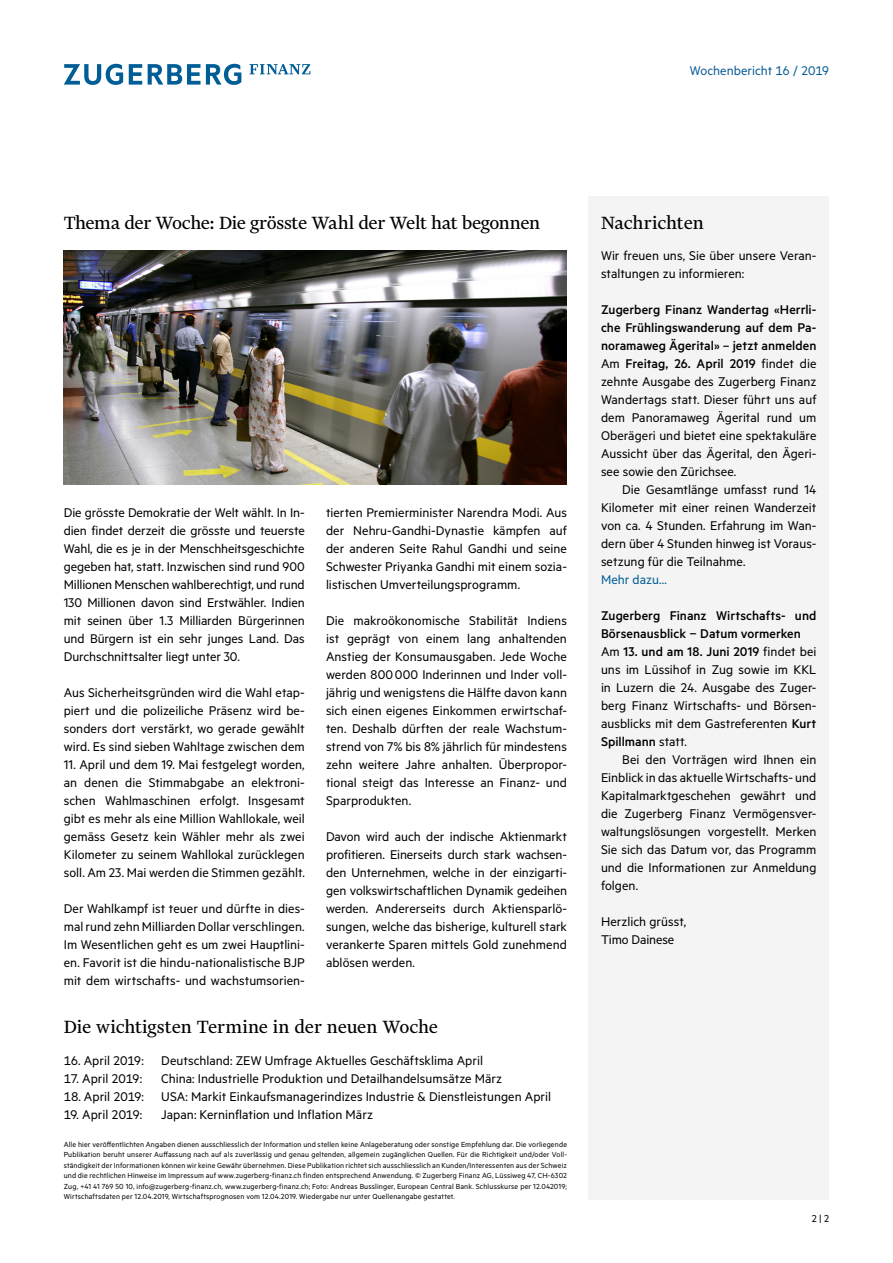
<style>
.page{position:relative;width:893px;height:1263px;background:#fff}
.page>*{position:absolute;margin:0;border:0;box-sizing:border-box;transform-origin:0 0}
.t1{font:21px "Financier Text";letter-spacing:-.015em;color:#000}
.t2{font:14.25px/18px "Metric";color:#000;text-align:justify}
.t3{font:14.25px "Metric";color:#0b5d97}
.t4{font:14.25px "Metric";color:#005d95}
.t5{font:11.25px "Metric";color:#000}
.t6{font:8.25px/10.5px "Metric";letter-spacing:.015em;color:#000;text-align:justify}
.s1{font-weight:500}
</style>
<div class="page">
<svg style="left:129px;top:64px;width:13px;height:21px"></svg>
<svg style="left:148px;top:64px;width:52px;height:21px"></svg>
<svg style="left:64px;top:64px;width:59px;height:21px"></svg>
<svg style="left:206px;top:64px;width:35px;height:21px"></svg>
<svg style="left:250px;top:64px;width:60px;height:10px"></svg>
<img style="left:64px;top:251px;width:503px;height:234px">
<div style="left:588px;top:196px;width:241px;height:1003px;background:#f4f4f4"></div>
<p class="t3" style="left:690px;top:62px;width:141px">Wochenbericht 16 / 2019</p>
<h1 class="t1" style="left:64px;top:212px;width:478px">Thema der Woche: Die grösste Wahl der Welt hat begonnen</h1>
<p class="t2" style="left:64px;top:503px;width:242px">Die grösste Demokratie der Welt wählt. In In&shy;dien findet derzeit die grösste und teuerste Wahl, die es je in der Menschheitsgeschichte gegeben hat, statt. Inzwischen sind rund 900<br>Millionen Menschen wahlberechtigt, und rund 130 Millionen davon sind Erstwähler. Indien mit seinen über 1.3 Milliarden Bürgerinnen und Bürgern ist ein sehr junges Land. Das Durchschnittsalter liegt unter 30.</p>
<p class="t2" style="left:64px;top:683px;width:242px">Aus Sicherheitsgründen wird die Wahl etap&shy;piert und die polizeiliche Präsenz wird be&shy;sonders dort verstärkt, wo gerade gewählt wird. Es sind sieben Wahltage zwischen dem</p>
<p class="t2" style="left:64px;top:755px;width:242px">11. April und dem 19. Mai festgelegt worden, an denen die Stimmabgabe an elektroni&shy;schen Wahlmaschinen erfolgt. Insgesamt gibt es mehr als eine Million Wahllokale, weil gemäss Gesetz kein Wähler mehr als zwei Kilometer zu seinem Wahllokal zurücklegen soll. Am 23. Mai werden die Stimmen gezählt.</p>
<p class="t2" style="left:64px;top:899px;width:242px">Der Wahlkampf ist teuer und dürfte in dies&shy;mal rund zehn Milliarden Dollar verschlingen.<br>Im Wesentlichen geht es um zwei Hauptlini&shy;en. Favorit ist die hindu-nationalistische BJP mit dem wirtschafts- und wachstumsorien-</p>
<p class="t2" style="left:326px;top:503px;width:242px">tierten Premierminister Narendra Modi. Aus der Nehru-Gandhi-Dynastie kämpfen auf der anderen Seite Rahul Gandhi und seine Schwester Priyanka Gandhi mit einem sozia&shy;listischen Umverteilungsprogramm.</p>
<p class="t2" style="left:326px;top:611px;width:242px">Die makroökonomische Stabilität Indiens ist geprägt von einem lang anhaltenden Anstieg der Konsumausgaben. Jede Woche werden 800000 Inderinnen und Inder voll&shy;jährig und wenigstens die Hälfte davon kann sich einen eigenes Einkommen erwirtschaf&shy;ten. Deshalb dürften der reale Wachstum&shy;strend von 7% bis 8% jährlich für mindestens zehn weitere Jahre anhalten. Überpropor&shy;tional steigt das Interesse an Finanz- und Sparprodukten.</p>
<p class="t2" style="left:326px;top:827px;width:242px">Davon wird auch der indische Aktienmarkt profitieren. Einerseits durch stark wachsen&shy;den Unternehmen, welche in der einzigarti&shy;gen volkswirtschaftlichen Dynamik gedeihen werden. Andererseits durch Aktiensparlö&shy;sungen, welche das bisherige, kulturell stark verankerte Sparen mittels Gold zunehmend ablösen werden.</p>
<h1 class="t1" style="left:64px;top:1016px;width:376px">Die wichtigsten Termine in der neuen Woche</h1>
<p class="t2" style="left:64px;top:1051px;width:421px">16. April 2019: Deutschland: ZEW Umfrage Aktuelles Geschäftsklima April</p>
<p class="t2" style="left:64px;top:1069px;width:80px">17. April 2019:</p>
<p class="t2" style="left:161px;top:1069px;width:343px">China: Industrielle Produktion und Detailhandelsumsätze März</p>
<p class="t2" style="left:64px;top:1087px;width:489px">18. April 2019: USA: Markit Einkaufsmanagerindizes Industrie &amp; Dienstleistungen April</p>
<p class="t2" style="left:64px;top:1105px;width:80px">19. April 2019:</p>
<p class="t2" style="left:161px;top:1105px;width:213px">Japan: Kerninflation und Inflation März</p>
<p class="t6" style="left:64px;top:1138px;width:505px">Alle hier veröffentlichten Angaben dienen ausschliesslich der Information und stellen keine Anlageberatung oder sonstige Empfehlung dar. Die vorliegende Publikation beruht unserer Auffassung nach auf als zuverlässig und genau geltenden, allgemein zugänglichen Quellen. Für die Richtigkeit und/oder Voll&shy;ständigkeit der Informationen können wir keine Gewähr übernehmen. Diese Publikation richtet sich ausschliesslich an Kunden/Interessenten aus der Schweiz und die rechtlichen Hinweise im Impressum auf www.zugerberg-finanz.ch finden entsprechend Anwendung. © Zugerberg Finanz AG, Lüssiweg 47, CH-6302<br>Zug, +41 41 769 50 10, info@zugerberg-finanz.ch, www.zugerberg-finanz.ch; Foto: Andreas Busslinger, European Central Bank. Schlusskurse per 12.042019; Wirtschaftsdaten per 12.04.2019, Wirtschaftsprognosen vom 12.04.2019. Wiedergabe nur unter Quellenangabe gestattet.</p>
<h1 class="t1" style="left:601px;top:212px;width:104px">Nachrichten</h1>
<p class="t2" style="left:601px;top:246px;width:217px">Wir freuen uns, Sie über unsere Veran&shy;staltungen zu informieren:</p>
<p class="t2" style="left:601px;top:300px;width:217px"><span class="s1">Zugerberg Finanz Wandertag «Herrli&shy;che Frühlingswanderung auf dem Pa&shy;noramaweg Ägerital» – jetzt anmelden </span>Am <span class="s1">Freitag, 26. April 2019</span> findet die zehnte Ausgabe des Zugerberg Finanz Wandertags statt. Dieser führt uns auf dem Panoramaweg Ägerital rund um Oberägeri und bietet eine spektakuläre Aussicht über das Ägerital, den Ägeri&shy;see sowie den Zürichsee.</p>
<p class="t2" style="left:601px;top:480px;width:217px;text-indent:21px">Die Gesamtlänge umfasst rund 14<br>Kilometer mit einer reinen Wanderzeit von ca. 4 Stunden. Erfahrung im Wan&shy;dern über 4 Stunden hinweg ist Voraus&shy;setzung für die Teilnahme.</p>
<p class="t4" style="left:601px;top:571px;width:67px">Mehr dazu...</p>
<p class="t2" style="left:601px;top:606px;width:217px;text-align:left"><span class="s1">Zugerberg Finanz Wirtschafts- und Börsenausblick − Datum vormerken </span>Am <span class="s1">13. und am 18. Juni 2019</span> findet bei uns im Lüssihof in Zug sowie im KKL in Luzern die 24. Ausgabe des Zuger&shy;berg Finanz Wirtschafts- und Börsen&shy;ausblicks mit dem Gastreferenten <span class="s1">Kurt Spillmann</span> statt.</p>
<p class="t2" style="left:601px;top:750px;width:217px;text-indent:21px">Bei den Vorträgen wird Ihnen ein Einblick in das aktuelle Wirtschafts- und Kapitalmarktgeschehen gewährt und die Zugerberg Finanz Vermögensver&shy;waltungslösungen vorgestellt. Merken Sie sich das Datum vor, das Programm und die Informationen zur Anmeldung folgen.</p>
<p class="t2" style="left:601px;top:912px;width:87px">Herzlich grüsst,<br>Timo Dainese</p>
<p class="t5" style="left:812px;top:1212px;width:19px">2 | 2</p>
</div>
